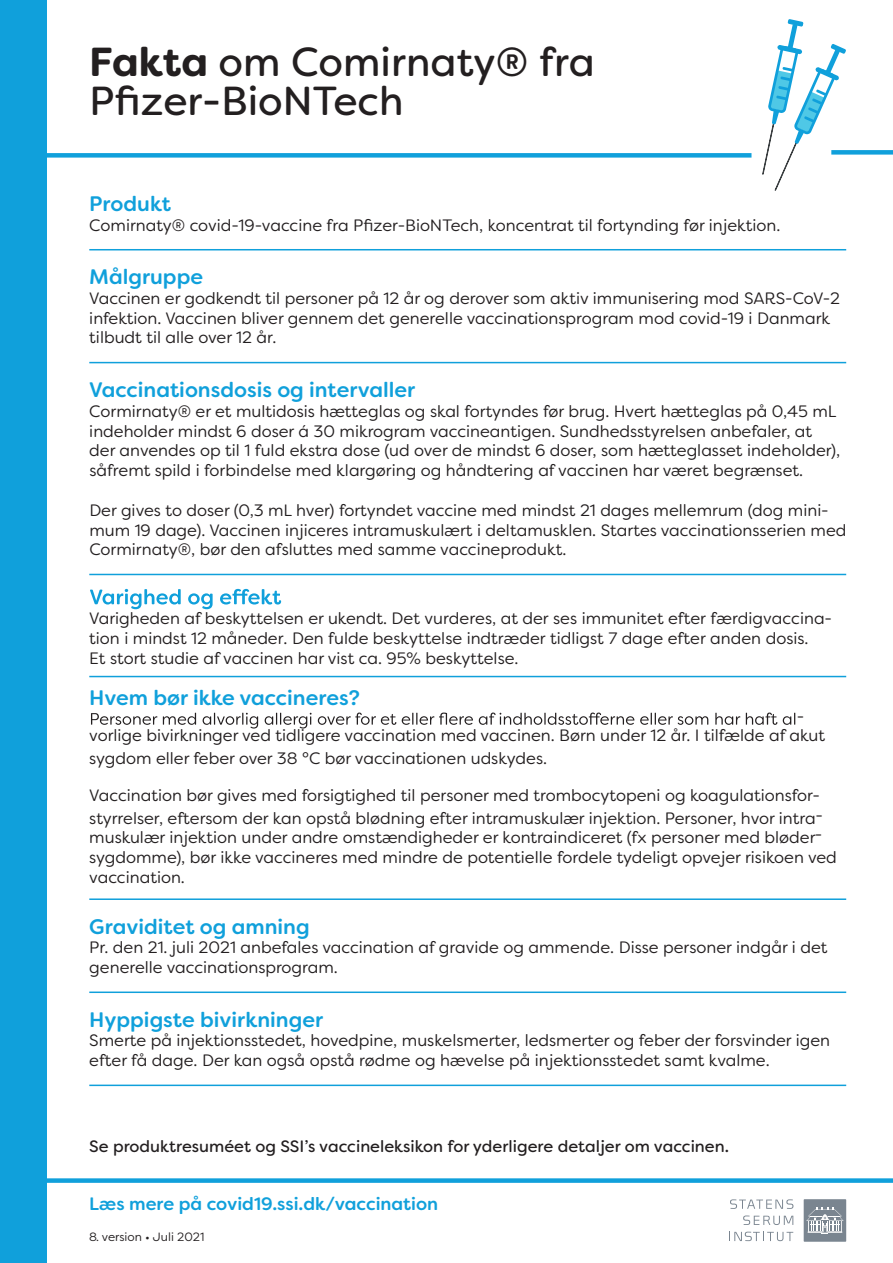
<style>
.page{position:relative;width:893px;height:1263px;background:#fff}
.page>*{position:absolute;margin:0;border:0;box-sizing:border-box;transform-origin:0 0}
.t1{font:40.5px/39px "Filson Soft";color:#231f20}
.t2{font:500 21px "Filson Soft";color:#10a0db}
.t3{font:500 18px "Filson Soft";color:#10a0db}
.t4{font:16.5px/19.8px "Filson Soft";color:#231f20}
.t5{font:16.5px "Filson Soft";color:#231f20}
.t6{font:12px "Filson Soft";color:#231f20}
.s1{font-weight:700}
</style>
<div class="page">
<div style="left:23px;top:1178px;width:870px;height:5px;background:#10a0db"></div>
<div style="left:18px;top:153px;width:733px;height:5px;background:#10a0db"></div>
<div style="left:0;top:0;width:47px;height:1263px;background:#10a0db"></div>
<div style="left:831px;top:150px;width:62px;height:5px;background:#10a0db"></div>
<div style="left:804px;top:1199px;width:42px;height:43px;background:#7a8590"></div>
<svg style="left:806px;top:1207px;width:37px;height:27px"></svg>
<svg style="left:730px;top:1199px;width:63px;height:10px"></svg>
<svg style="left:743px;top:1215px;width:50px;height:10px"></svg>
<svg style="left:729px;top:1232px;width:64px;height:9px"></svg>
<hr style="left:89px;top:574px;width:757px;height:1px;background:#10a0db">
<hr style="left:89px;top:362px;width:757px;height:1px;background:#10a0db">
<hr style="left:89px;top:249px;width:757px;height:1px;background:#10a0db">
<hr style="left:89px;top:676px;width:757px;height:1px;background:#10a0db">
<hr style="left:89px;top:898px;width:757px;height:2px;background:#10a0db">
<hr style="left:89px;top:991px;width:757px;height:2px;background:#10a0db">
<hr style="left:89px;top:1084px;width:757px;height:2px;background:#10a0db">
<svg style="left:90px;top:589px;width:191px;height:20px"></svg>
<svg style="left:91px;top:712px;width:704px;height:16px"></svg>
<svg style="left:762px;top:19px;width:84px;height:172px"></svg>
<h1 class="t1" style="left:89px;top:42px;width:507px"><span class="s1">Fakta</span> om Comirnaty® fra<br>Pfizer-BioNTech</h1>
<p class="t2" style="left:89px;top:190px;width:83px">Produkt</p>
<p class="t4" style="left:89px;top:215px;width:693px">Comirnaty® covid-19-vaccine fra Pfizer-BioNTech, koncentrat til fortynding før injektion.</p>
<p class="t2" style="left:89px;top:263px;width:115px">Målgruppe</p>
<p class="t4" style="left:89px;top:288px;width:752px">Vaccinen er godkendt til personer på 12 år og derover som aktiv immunisering mod SARS-CoV-2 infektion. Vaccinen bliver gennem det generelle vaccinationsprogram mod covid-19 i Danmark tilbudt til alle over 12 år.</p>
<p class="t2" style="left:89px;top:376px;width:327px">Vaccinationsdosis og intervaller</p>
<p class="t4" style="left:89px;top:401px;width:752px">Cormirnaty® er et multidosis hætteglas og skal fortyndes før brug. Hvert hætteglas på 0,45 mL indeholder mindst 6 doser á 30 mikrogram vaccineantigen. Sundhedsstyrelsen anbefaler, at der anvendes op til 1 fuld ekstra dose (ud over de mindst 6 doser, som hætteglasset indeholder), såfremt spild i forbindelse med klargøring og håndtering af vaccinen har været begrænset.</p>
<p class="t4" style="left:89px;top:500px;width:759px">Der gives to doser (0,3 mL hver) fortyndet vaccine med mindst 21 dages mellemrum (dog mini&shy;mum 19 dage). Vaccinen injiceres intramuskulært i deltamusklen. Startes vaccinationsserien med<br>Cormirnaty®, bør den afsluttes med samme vaccineprodukt.</p>
<p class="t4" style="left:89px;top:608px;width:744px">Varigheden af beskyttelsen er ukendt. Det vurderes, at der ses immunitet efter færdigvaccina&shy;tion i mindst 12 måneder. Den fulde beskyttelse indtræder tidligst 7 dage efter anden dosis.<br>Et stort studie af vaccinen har vist ca. 95% beskyttelse.</p>
<p class="t2" style="left:89px;top:684px;width:272px">Hvem bør ikke vaccineres?</p>
<p class="t4" style="left:89px;top:706px;width:737px;text-indent:707px">- vorlige bivirkninger ved tidligere vaccination med vaccinen. Børn under 12 år. I tilfælde af akut</p>
<p class="t4" style="left:89px;top:748px;width:459px">sygdom eller feber over 38 °C bør vaccinationen udskydes.</p>
<p class="t4" style="left:89px;top:784px;width:735px;line-height:22.8px">Vaccination bør gives med forsigtighed til personer med trombocytopeni og koagulationsfor&shy;styrrelser, eftersom der kan opstå blødning efter intramuskulær injektion. Personer, hvor intra-</p>
<p class="t4" style="left:89px;top:828px;width:749px">muskulær injektion under andre omstændigheder er kontraindiceret (fx personer med bløder&shy;sygdomme), bør ikke vaccineres med mindre de potentielle fordele tydeligt opvejer risikoen ved vaccination.</p>
<p class="t2" style="left:89px;top:913px;width:222px">Graviditet og amning</p>
<p class="t4" style="left:89px;top:937px;width:740px">Pr. den 21. juli 2021 anbefales vaccination af gravide og ammende. Disse personer indgår i det generelle vaccinationsprogram.</p>
<p class="t2" style="left:89px;top:1006px;width:235px">Hyppigste bivirkninger</p>
<p class="t4" style="left:89px;top:1031px;width:742px">Smerte på injektionsstedet, hovedpine, muskelsmerter, ledsmerter og feber der forsvinder igen efter få dage. Der kan også opstå rødme og hævelse på injektionsstedet samt kvalme.</p>
<p class="t5" style="left:89px;top:1135px;width:641px">Se produktresuméet og SSI’s vaccineleksikon for yderligere detaljer om vaccinen.</p>
<p class="t3" style="left:89px;top:1192px;width:350px">Læs mere på covid19.ssi.dk/vaccination</p>
<p class="t6" style="left:89px;top:1229px;width:117px">8. version • Juli 2021</p>
</div>
